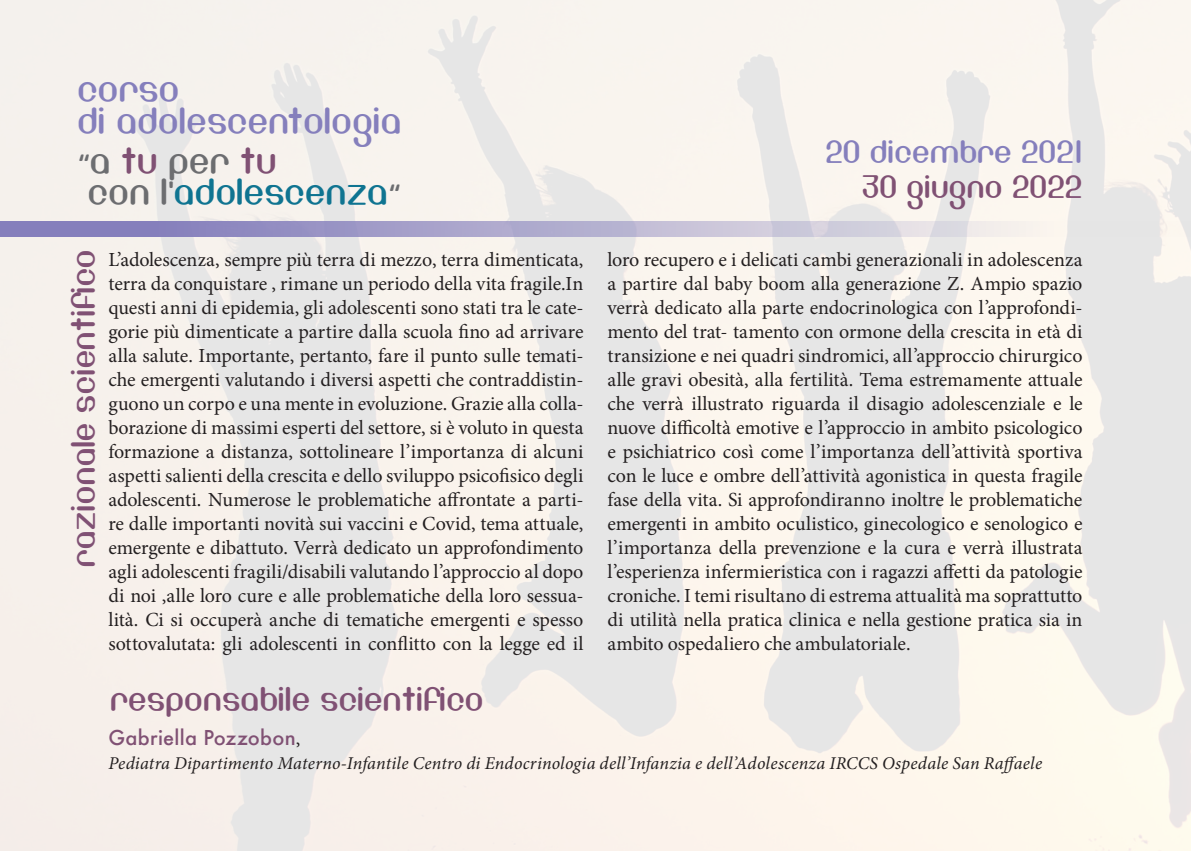
<style>
.page{position:relative;width:1191px;height:851px;background:#fff}
.page>*{position:absolute;margin:0;border:0;box-sizing:border-box;transform-origin:0 0}
.t1{font:26.4px/31.6px "DF667 Chlorine";color:#0f7491}
.t2{font:26.4px/31.6px "DF667 Chlorine";color:#857fbc}
.t3{font:24px "DF667 Chlorine";color:#805174}
.t4{font:22.8px "DF667 Chlorine";color:#857fbc}
.t5{font:22.8px "DF667 Chlorine";color:#805174}
.t6{font:20px/24px "Minion Pro";letter-spacing:-.005em;color:#231f20;text-align:justify}
.t7{font:500 20px "Futura";letter-spacing:.015em;color:#805174}
.t8{font:italic 18px "Minion Pro";letter-spacing:.01em;color:#231f20}
.s1{font-family:"Alwyn New Rounded";font-weight:700;color:#6c6d70}
.s2{color:#6c6d70}
.s3{color:#805174}
.s4{font-family:"Minion Pro";font-weight:400;color:#231f20}
</style>
<div class="page">
<svg style="left:0;top:221px;width:1191px;height:15px"></svg>
<h1 class="t2" style="left:78px;top:78px;width:326px">Corso<br>di Adolescentologia</h1>
<h1 class="t1" style="left:88px;top:149px;width:314px;text-indent:-11px"><span class="s1">“</span><span class="s2">A</span> <span class="s3">tu</span> <span class="s2">per</span> <span class="s3">tu<br></span><span class="s2">con l</span><sup>'</sup>adolescenza<span class="s1">“</span></h1>
<p class="t4" style="left:825px;top:137px;width:258px">20 Dicembre 2021</p>
<p class="t5" style="left:862px;top:172px;width:222px">30 Giugno 2022</p>
<p class="t3" style="left:68px;top:566px;width:319px;rotate:-90deg">RAZIONALE SCIENTIFICO</p>
<p class="t6" style="left:108px;top:247px;width:476px">L’adolescenza, sempre più terra di mezzo, terra dimenticata, terra da conquistare , rimane un periodo della vita fragile.In questi anni di epidemia, gli adolescenti sono stati tra le cate&shy;gorie più dimenticate a partire dalla scuola fino ad arrivare alla salute. Importante, pertanto, fare il punto sulle temati&shy;che emergenti valutando i diversi aspetti che contraddistin&shy;guono un corpo e una mente in evoluzione. Grazie alla colla&shy;borazione di massimi esperti del settore, si è voluto in questa formazione a distanza, sottolineare l’importanza di alcuni aspetti salienti della crescita e dello sviluppo psicofisico degli adolescenti. Numerose le problematiche affrontate a parti&shy;re dalle importanti novità sui vaccini e Covid, tema attuale, emergente e dibattuto. Verrà dedicato un approfondimento agli adolescenti fragili/disabili valutando l’approccio al dopo di noi ,alle loro cure e alle problematiche della loro sessua&shy;lità. Ci si occuperà anche di tematiche emergenti e spesso sottovalutata: gli adolescenti in conflitto con la legge ed il</p>
<p class="t6" style="left:607px;top:247px;width:476px">loro recupero e i delicati cambi generazionali in adolescenza a partire dal baby boom alla generazione Z. Ampio spazio verrà dedicato alla parte endocrinologica con l’approfondi&shy;mento del trat- tamento con ormone della crescita in età di transizione e nei quadri sindromici, all’approccio chirurgico alle gravi obesità, alla fertilità. Tema estremamente attuale che verrà illustrato riguarda il disagio adolescenziale e le nuove difficoltà emotive e l’approccio in ambito psicologico e psichiatrico così come l’importanza dell’attività sportiva con le luce e ombre dell’attività agonistica in questa fragile fase della vita. Si approfondiranno inoltre le problematiche emergenti in ambito oculistico, ginecologico e senologico e l’importanza della prevenzione e la cura e verrà illustrata l’esperienza infermieristica con i ragazzi affetti da patologie croniche. I temi risultano di estrema attualità ma soprattutto di utilità nella pratica clinica e nella gestione pratica sia in ambito ospedaliero che ambulatoriale.</p>
<p class="t3" style="left:111px;top:684px;width:375px">responsabile SCIENTIFICO</p>
<p class="t7" style="left:108px;top:724px;width:193px">Gabriella Pozzobon<span class="s4">,</span></p>
<p class="t8" style="left:108px;top:751px;width:935px">Pediatra Dipartimento Materno-Infantile Centro di Endocrinologia dell’Infanzia e dell’Adolescenza IRCCS Ospedale San Raffaele</p>
</div>
